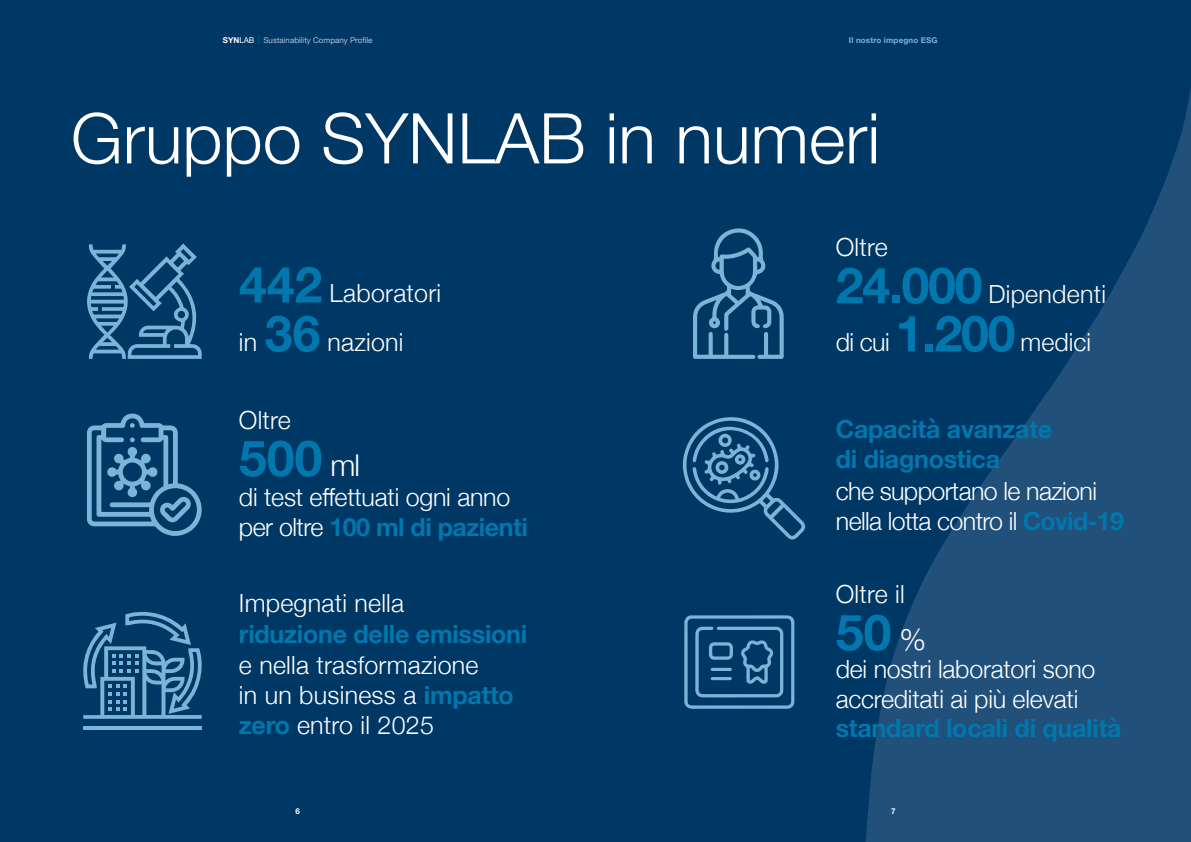
<style>
.page{position:relative;width:1191px;height:842px;background:#003865}
.page>*{position:absolute;margin:0;border:0;box-sizing:border-box;transform-origin:0 0}
.t1{font:300 70px "Helvetica Neue";color:#fff}
.t2{font:700 50px "Helvetica Neue";color:#0077ad}
.t3{font:300 25px/30px "Helvetica Neue";letter-spacing:-.01em;color:#fff}
.t4{font:300 25px/30px "Helvetica Neue";letter-spacing:.01em;color:#fff}
.t5{font:700 25px/30px "Helvetica Neue";letter-spacing:-.01em;color:#0077ad}
.t6{font:8px "Helvetica Neue";color:#b5bfd6}
.t7{font:700 8px "Helvetica Neue";letter-spacing:.02em;color:#78b5d8}
.t8{font:700 8px "Helvetica Neue";color:#fff}
.s1{font-weight:700;color:#fff}
.s2{color:#fff}
.s3{font-weight:700;font-size:50px;color:#0077ad}
.s4{font-weight:300;font-size:30px;color:#fff}
.s5{font-weight:700;color:#0077ad}
</style>
<div class="page">
<svg style="left:865px;top:88px;width:326px;height:754px;fill:#21507a"></svg>
<svg style="left:684px;top:615px;width:110px;height:94px"></svg>
<svg style="left:87px;top:413px;width:115px;height:123px"></svg>
<svg style="left:683px;top:417px;width:123px;height:122px"></svg>
<svg style="left:693px;top:228px;width:90px;height:131px"></svg>
<svg style="left:87px;top:243px;width:115px;height:116px"></svg>
<hr style="left:83px;top:727px;width:119px;height:3px;background:#78b5d8">
<svg style="left:83px;top:611px;width:119px;height:108px"></svg>
<p class="t6" style="left:223px;top:35px;width:151px"><span class="s1">SYN</span><span class="s2">LAB</span> Sustainability Company Profile</p>
<p class="t7" style="left:849px;top:34px;width:90px">Il nostro impegno ESG</p>
<h1 class="t1" style="left:71px;top:82px;width:811px">Gruppo SYNLAB in numeri</h1>
<p class="t4" style="left:239px;top:277px;width:204px"><span class="s3">442</span> Laboratori</p>
<p class="t3" style="left:835px;top:230px;width:53px">Oltre</p>
<p class="t4" style="left:835px;top:278px;width:272px"><span class="s3">24.000</span> Dipendenti</p>
<p class="t4" style="left:239px;top:326px;width:166px">in <span class="s3">36</span> nazioni</p>
<p class="t3" style="left:835px;top:326px;width:257px">di cui <span class="s3">1.200</span> medici</p>
<p class="t3" style="left:239px;top:403px;width:53px">Oltre</p>
<h2 class="t2" style="left:239px;top:419px;width:123px">500 <span class="s4">ml</span></h2>
<p class="t3" style="left:239px;top:480px;width:290px">di test effettuati ogni anno per oltre <span class="s5">100 ml di pazienti</span></p>
<p class="t4" style="left:239px;top:586px;width:167px">Impegnati nella</p>
<p class="t5" style="left:239px;top:620px;width:290px">riduzione delle emissioni</p>
<p class="t4" style="left:239px;top:648px;width:276px">e nella trasformazione<br>in un business a <span class="s5">impatto zero</span> entro il 2025</p>
<p class="t5" style="left:835px;top:415px;width:218px">Capacità avanzate di diagnostica</p>
<p class="t3" style="left:836px;top:474px;width:289px">che supportano le nazioni nella lotta contro il <span class="s5">Covid-19</span></p>
<p class="t3" style="left:835px;top:577px;width:70px">Oltre il</p>
<h2 class="t2" style="left:835px;top:593px;width:92px">50 <span class="s4">%</span></h2>
<p class="t3" style="left:835px;top:653px;width:261px;line-height:29px">dei nostri laboratori sono accreditati ai più elevati</p>
<p class="t5" style="left:835px;top:713px;width:287px">standard locali di qualità</p>
<p class="t8" style="left:295px;top:805px;width:6px">6</p>
<p class="t8" style="left:891px;top:805px;width:6px">7</p>
</div>
